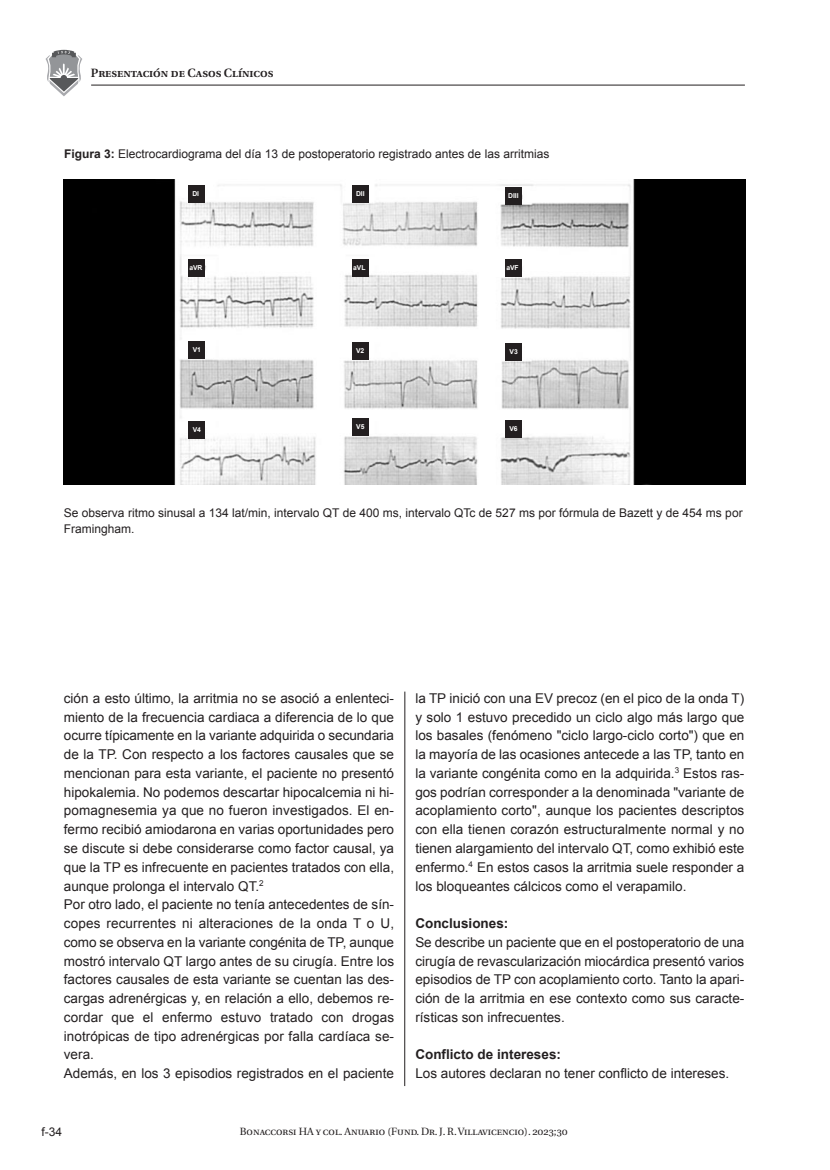
<style>
.page{position:relative;width:830px;height:1170px;background:#fff}
.page>*{position:absolute;margin:0;border:0;box-sizing:border-box;transform-origin:0 0}
.t1{font:13.5px/18.8px "Arial";color:#231f20;text-align:justify}
.t2{font:700 13.5px "Arial";color:#231f20}
.t3{font:12px/16.5px "Arial";color:#231f20}
.t4{font:12px "Utopia Semibold SC";color:#231f20}
.t5{font:10.5px "Utopia Regular SC";color:#231f20}
.t6{font:700 6.75px "Arial";color:#fff}
.s1{font-weight:700}
</style>
<div class="page">
<svg style="left:45px;top:50px;width:37px;height:46px"></svg>
<hr style="left:91px;top:85px;width:653px;height:1px;background:#231f20">
<hr style="left:404px;top:691px;width:1px;height:394px;background:#231f20">
<img style="left:64px;top:179px;width:681px;height:305px">
<div style="left:352px;top:259px;width:16px;height:17px;background:#231f20"></div>
<div style="left:505px;top:259px;width:16px;height:17px;background:#231f20"></div>
<div style="left:188px;top:259px;width:16px;height:17px;background:#231f20"></div>
<div style="left:352px;top:342px;width:16px;height:17px;background:#231f20"></div>
<div style="left:505px;top:344px;width:16px;height:17px;background:#231f20"></div>
<div style="left:188px;top:342px;width:17px;height:17px;background:#231f20"></div>
<div style="left:352px;top:418px;width:16px;height:17px;background:#231f20"></div>
<div style="left:505px;top:420px;width:16px;height:18px;background:#231f20"></div>
<div style="left:188px;top:421px;width:17px;height:17px;background:#231f20"></div>
<div style="left:352px;top:186px;width:16px;height:17px;background:#231f20"></div>
<div style="left:505px;top:187px;width:16px;height:17px;background:#231f20"></div>
<div style="left:188px;top:186px;width:16px;height:17px;background:#231f20"></div>
<p class="t4" style="left:91px;top:68px;width:184px">Presentación de Casos Clínicos</p>
<p class="t3" style="left:64px;top:146px;width:486px"><span class="s1">Figura 3:</span> Electrocardiograma del día 13 de postoperatorio registrado antes de las arritmias</p>
<p class="t6" style="left:192px;top:190px;width:8px">DI</p>
<p class="t6" style="left:356px;top:190px;width:10px">DII</p>
<p class="t6" style="left:508px;top:191px;width:12px">DIII</p>
<p class="t6" style="left:189px;top:264px;width:15px">aVR</p>
<p class="t6" style="left:353px;top:264px;width:14px">aVL</p>
<p class="t6" style="left:506px;top:264px;width:14px">aVF</p>
<p class="t6" style="left:193px;top:346px;width:10px">V1</p>
<p class="t6" style="left:356px;top:346px;width:10px">V2</p>
<p class="t6" style="left:509px;top:348px;width:10px">V3</p>
<p class="t6" style="left:193px;top:425px;width:10px">V4</p>
<p class="t6" style="left:356px;top:423px;width:10px">V5</p>
<p class="t6" style="left:509px;top:425px;width:10px">V6</p>
<p class="t3" style="left:64px;top:504px;width:680px">Se observa ritmo sinusal a 134 lat/min, intervalo QT de 400 ms, intervalo QTc de 527 ms por fórmula de Bazett y de 454 ms por<br>Framingham.</p>
<p class="t1" style="left:64px;top:688px;width:331px">ción a esto último, la arritmia no se asoció a enlenteci&shy;miento de la frecuencia cardiaca a diferencia de lo que ocurre típicamente en la variante adquirida o secundaria de la TP. Con respecto a los factores causales que se mencionan para esta variante, el paciente no presentó hipokalemia. No podemos descartar hipocalcemia ni hi&shy;pomagnesemia ya que no fueron investigados. El en&shy;fermo recibió amiodarona en varias oportunidades pero se discute si debe considerarse como factor causal, ya que la TP es infrecuente en pacientes tratados con ella, aunque prolonga el intervalo QT.<sup>2</sup></p>
<p class="t1" style="left:64px;top:895px;width:331px">Por otro lado, el paciente no tenía antecedentes de sín&shy;copes recurrentes ni alteraciones de la onda T o U, como se observa en la variante congénita de TP, aunque mostró intervalo QT largo antes de su cirugía. Entre los factores causales de esta variante se cuentan las des&shy;cargas adrenérgicas y, en relación a ello, debemos re&shy;cordar que el enfermo estuvo tratado con drogas inotrópicas de tipo adrenérgicas por falla cardíaca se&shy;vera.</p>
<p class="t1" style="left:64px;top:1063px;width:331px">Además, en los 3 episodios registrados en el paciente</p>
<p class="t1" style="left:415px;top:688px;width:330px">la TP inició con una EV precoz (en el pico de la onda T) y solo 1 estuvo precedido un ciclo algo más largo que los basales (fenómeno "ciclo largo-ciclo corto") que en la mayoría de las ocasiones antecede a las TP, tanto en la variante congénita como en la adquirida.<sup>3</sup> Estos ras&shy;gos podrían corresponder a la denominada "variante de acoplamiento corto", aunque los pacientes descriptos con ella tienen corazón estructuralmente normal y no tienen alargamiento del intervalo QT, como exhibió este enfermo.<sup>4</sup> En estos casos la arritmia suele responder a los bloqueantes cálcicos como el verapamilo.</p>
<p class="t2" style="left:415px;top:915px;width:95px">Conclusiones:</p>
<p class="t1" style="left:415px;top:932px;width:330px">Se describe un paciente que en el postoperatorio de una cirugía de revascularización miocárdica presentó varios episodios de TP con acoplamiento corto. Tanto la apari&shy;ción de la arritmia en ese contexto como sus caracte&shy;rísticas son infrecuentes.</p>
<p class="t2" style="left:415px;top:1047px;width:147px">Conflicto de intereses:</p>
<p class="t1" style="left:415px;top:1063px;width:315px">Los autores declaran no tener conflicto de intereses.</p>
<p class="t3" style="left:41px;top:1123px;width:22px">f-34</p>
<p class="t5" style="left:240px;top:1127px;width:329px">Bonaccorsi HA y col. Anuario (Fund. Dr. J. R. Villavicencio). 2023;30</p>
</div>
